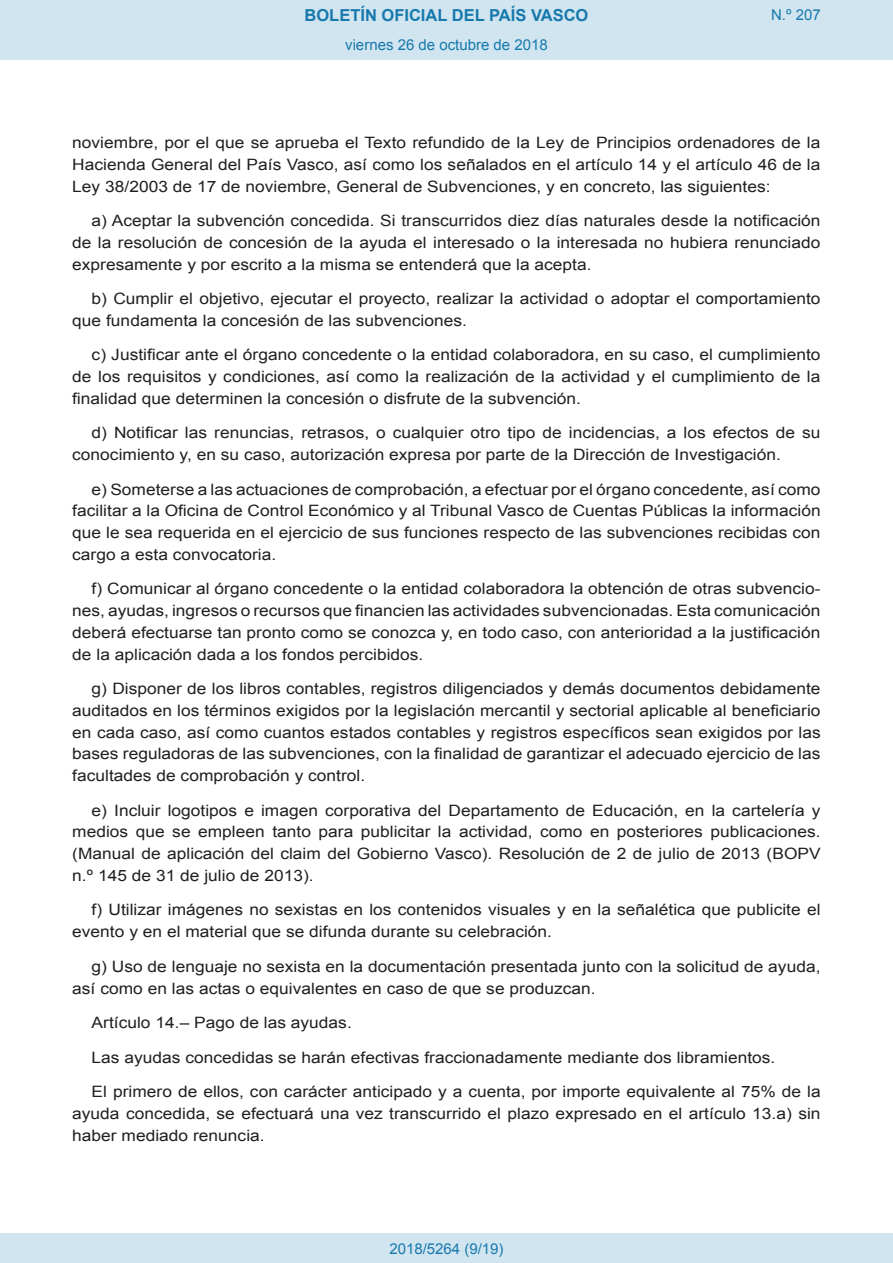
<style>
.page{position:relative;width:893px;height:1263px;background:#fff}
.page>*{position:absolute;margin:0;border:0;box-sizing:border-box;transform-origin:0 0}
.t1{font:700 16.5px "Arial";color:#1879ad}
.BOPVDetalle{font:15.6px/21.8px "Arial";color:#231f20;text-align:justify;scale:1.11 1}
.Paginacion_Centro{font:15px "Arial";color:#1879ad}
</style>
<div class="page">
<div style="left:0;top:0;width:893px;height:60px;background:#d0e5f0"></div>
<div style="left:0;top:1233px;width:893px;height:30px;background:#d0e5f0"></div>
<p class="t1" style="left:305px;top:4px;width:285px">BOLETÍN OFICIAL DEL PAÍS VASCO</p>
<p class="Paginacion_Centro" style="left:345px;top:35px;width:204px">viernes 26 de octubre de 2018</p>
<p class="Paginacion_Centro" style="left:771px;top:5px;width:51px">N.º 207</p>
<p class="BOPVDetalle" style="left:72px;top:132px;width:675px">noviembre, por el que se aprueba el Texto refundido de la Ley de Principios ordenadores de la Hacienda General del País Vasco, así como los señalados en el artículo 14 y el artículo 46 de la Ley 38/2003 de 17 de noviembre, General de Subvenciones, y en concreto, las siguientes:</p>
<p class="BOPVDetalle" style="left:72px;top:210px;width:676px;text-indent:19px">a) Aceptar la subvención concedida. Si transcurridos diez días naturales desde la notificación de la resolución de concesión de la ayuda el interesado o la interesada no hubiera renunciado expresamente y por escrito a la misma se entenderá que la acepta.</p>
<p class="BOPVDetalle" style="left:72px;top:288px;width:676px;text-indent:19px">b) Cumplir el objetivo, ejecutar el proyecto, realizar la actividad o adoptar el comportamiento que fundamenta la concesión de las subvenciones.</p>
<p class="BOPVDetalle" style="left:72px;top:344px;width:676px;text-indent:19px">c) Justificar ante el órgano concedente o la entidad colaboradora, en su caso, el cumplimiento de los requisitos y condiciones, así como la realización de la actividad y el cumplimiento de la finalidad que determinen la concesión o disfrute de la subvención.</p>
<p class="BOPVDetalle" style="left:72px;top:422px;width:676px;text-indent:19px">d) Notificar las renuncias, retrasos, o cualquier otro tipo de incidencias, a los efectos de su conocimiento y, en su caso, autorización expresa por parte de la Dirección de Investigación.</p>
<p class="BOPVDetalle" style="left:72px;top:478px;width:676px;text-indent:19px">e) Someterse a las actuaciones de comprobación, a efectuar por el órgano concedente, así como facilitar a la Oficina de Control Económico y al Tribunal Vasco de Cuentas Públicas la información que le sea requerida en el ejercicio de sus funciones respecto de las subvenciones recibidas con cargo a esta convocatoria.</p>
<p class="BOPVDetalle" style="left:72px;top:578px;width:676px;text-indent:19px">f) Comunicar al órgano concedente o la entidad colaboradora la obtención de otras subvencio&shy;nes, ayudas, ingresos o recursos que financien las actividades subvencionadas. Esta comunicación deberá efectuarse tan pronto como se conozca y, en todo caso, con anterioridad a la justificación de la aplicación dada a los fondos percibidos.</p>
<p class="BOPVDetalle" style="left:72px;top:678px;width:676px;text-indent:19px">g) Disponer de los libros contables, registros diligenciados y demás documentos debidamente auditados en los términos exigidos por la legislación mercantil y sectorial aplicable al beneficiario en cada caso, así como cuantos estados contables y registros específicos sean exigidos por las bases reguladoras de las subvenciones, con la finalidad de garantizar el adecuado ejercicio de las facultades de comprobación y control.</p>
<p class="BOPVDetalle" style="left:72px;top:799px;width:676px;text-indent:19px">e) Incluir logotipos e imagen corporativa del Departamento de Educación, en la cartelería y medios que se empleen tanto para publicitar la actividad, como en posteriores publicaciones. (Manual de aplicación del claim del Gobierno Vasco). Resolución de 2 de julio de 2013 (BOPV n.º 145 de 31 de julio de 2013).</p>
<p class="BOPVDetalle" style="left:72px;top:899px;width:676px;text-indent:19px">f) Utilizar imágenes no sexistas en los contenidos visuales y en la señalética que publicite el evento y en el material que se difunda durante su celebración.</p>
<p class="BOPVDetalle" style="left:72px;top:955px;width:675px;text-indent:19px">g) Uso de lenguaje no sexista en la documentación presentada junto con la solicitud de ayuda, así como en las actas o equivalentes en caso de que se produzcan.</p>
<p class="BOPVDetalle" style="left:92px;top:1012px;width:236px">Artículo 14.– Pago de las ayudas.</p>
<p class="BOPVDetalle" style="left:92px;top:1046px;width:617px">Las ayudas concedidas se harán efectivas fraccionadamente mediante dos libramientos.</p>
<p class="BOPVDetalle" style="left:72px;top:1081px;width:676px;text-indent:19px">El primero de ellos, con carácter anticipado y a cuenta, por importe equivalente al 75% de la ayuda concedida, se efectuará una vez transcurrido el plazo expresado en el artículo 13.a) sin haber mediado renuncia.</p>
<p class="Paginacion_Centro" style="left:389px;top:1238px;width:116px">2018/5264 (9/19)</p>
</div>
